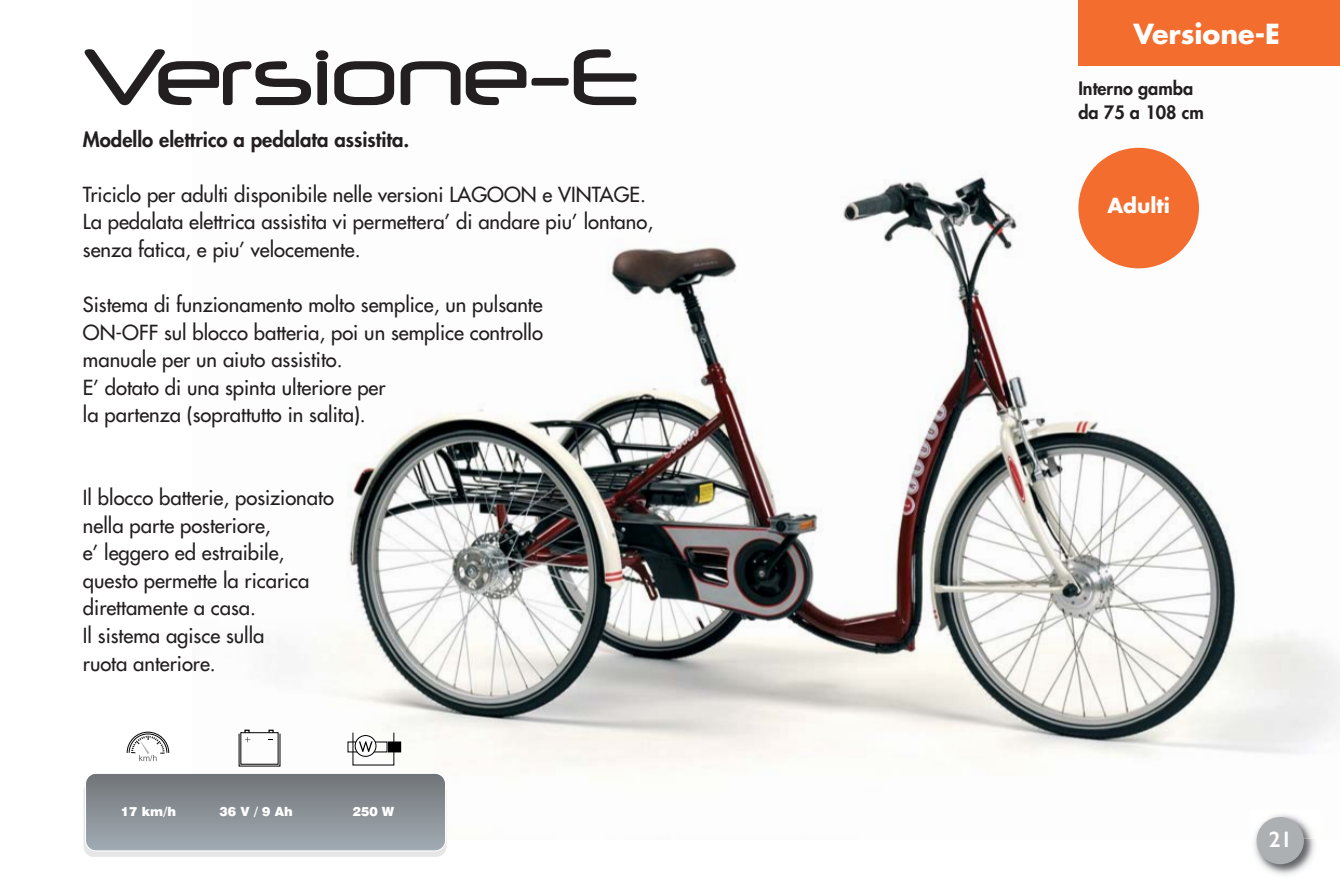
<style>
.page{position:relative;width:1340px;height:893px;background:#fff}
.page>*{position:absolute;margin:0;border:0;box-sizing:border-box;transform-origin:0 0}
.t1{font:700 27px "Futura";color:#fff}
.t2{font:600 22.5px "Gill Sans";color:#fff}
.t3{font:20.25px/27.7px "Futura";color:#231f20}
.t4{font:800 20.25px "Futura";color:#231f20}
.t5{font:700 20.25px "Futura";color:#fff}
.t6{font:800 18px/24.5px "Futura";color:#231f20}
.t7{font:12.6px "Swiss 721 BT Black+T42";color:#fff}
</style>
<div class="page">
<img style="left:226px;top:74px;width:1113px;height:765px">
<img style="left:1248px;top:809px;width:72px;height:66px">
<div style="left:1256px;top:817px;width:47px;height:47px;background:#adb0b2;border-radius:50%"></div>
<div style="left:1078px;top:0;width:261px;height:66px;background:#f36d2e"></div>
<div style="left:1078px;top:148px;width:120px;height:120px;background:#f36d2e;border-radius:50%"></div>
<div style="left:83px;top:781px;width:363px;height:76px;background:#e6e6e6;border-radius:10px"></div>
<div style="left:86px;top:773px;width:359px;height:78px;background:linear-gradient(to bottom,#707478,#a2abb3);border-radius:10px"></div>
<div style="left:85px;top:773px;width:361px;height:78px;border:1px solid #fff;border-radius:10px"></div>
<svg style="left:126px;top:731px;width:43px;height:30px"></svg>
<svg style="left:268px;top:730px;width:6px;height:3px"></svg>
<svg style="left:244px;top:730px;width:6px;height:12px"></svg>
<div style="left:388px;top:742px;width:12px;height:10px;background:#000"></div>
<div style="left:388px;top:742px;width:13px;height:10px;border:1px solid #000"></div>
<svg style="left:355px;top:735px;width:21px;height:21px"></svg>
<div style="left:355px;top:735px;width:21px;height:22px;border:1px solid #000;border-radius:50%"></div>
<svg style="left:359px;top:741px;width:13px;height:11px"></svg>
<svg style="left:85px;top:49px;width:551px;height:56px"></svg>
<p class="t4" style="left:83px;top:129px;width:328px">Modello elettrico a pedalata assistita.</p>
<p class="t3" style="left:83px;top:182px;width:571px">Triciclo per adulti disponibile nelle versioni LAGOON e VINTAGE.<br>La pedalata elettrica assistita vi permettera’ di andare piu’ lontano, senza fatica, e piu’ velocemente.</p>
<p class="t3" style="left:83px;top:292px;width:461px">Sistema di funzionamento molto semplice, un pulsante ON-OFF sul blocco batteria, poi un semplice controllo manuale per un aiuto assistito.<br>E’ dotato di una spinta ulteriore per<br>la partenza (soprattutto in salita).</p>
<p class="t3" style="left:83px;top:485px;width:252px">Il blocco batterie, posizionato nella parte posteriore,<br>e’ leggero ed estraibile, questo permette la ricarica direttamente a casa.<br>Il sistema agisce sulla<br>ruota anteriore.</p>
<p class="t7" style="left:121px;top:807px;width:57px">17 km/h</p>
<p class="t7" style="left:219px;top:807px;width:75px">36 V / 9 Ah</p>
<p class="t7" style="left:353px;top:807px;width:43px">250 W</p>
<p class="t1" style="left:1133px;top:21px;width:148px">Versione-E</p>
<p class="t6" style="left:1078px;top:77px;width:127px">Interno gamba da 75 a 108 cm</p>
<p class="t5" style="left:1107px;top:197px;width:64px">Adulti</p>
<p class="t2" style="left:1268px;top:826px;width:25px">21</p>
</div>
